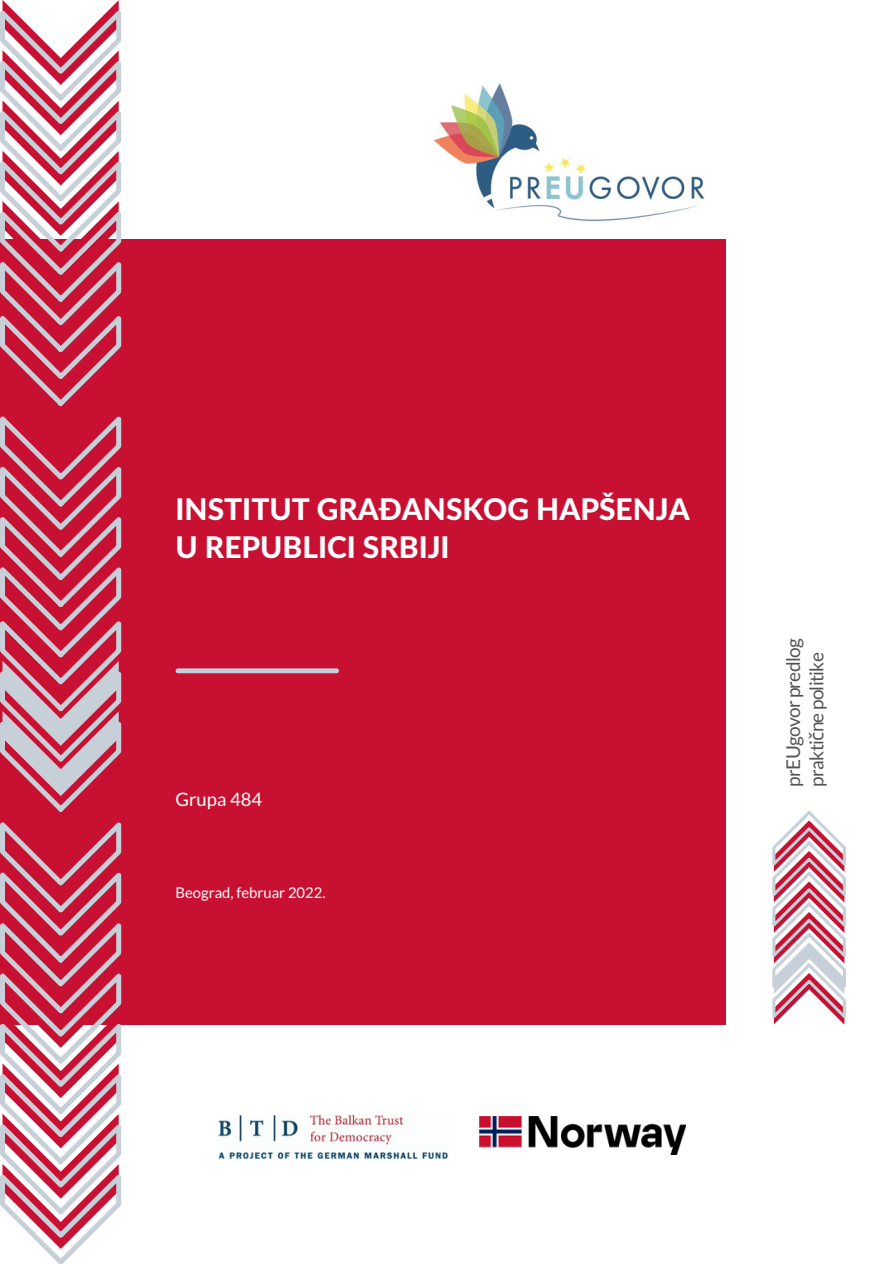
<style>
.page{position:relative;width:894px;height:1264px;background:#fff}
.page>*{position:absolute;margin:0;border:0;box-sizing:border-box;transform-origin:0 0}
.t1{font:800 29.85px "Lato Latin";color:#fff}
.t2{font:19.05px/23.2px "Lato";letter-spacing:-.035em;color:#545454}
.t3{font:18.45px "Lato";color:#fff}
.t4{font:14.85px "Lato";color:#fff}
.s1{font-family:"Noto Sans"}
</style>
<div class="page">
<div style="left:0;top:240px;width:725px;height:784px;background:#c81132"></div>
<img style="left:433px;top:83px;width:272px;height:139px">
<svg style="left:772px;top:811px;width:73px;height:213px"></svg>
<div style="left:178px;top:668px;width:158px;height:5px;background:#c7d0d8"></div>
<svg style="left:0;top:0;width:121px;height:1263px"></svg>
<img style="left:218px;top:1115px;width:230px;height:45px">
<img style="left:479px;top:1116px;width:206px;height:38px">
<p class="t1" style="left:175px;top:496px;width:515px">INSTITUT GRAĐANSKOG HAPŠENJA</p>
<p class="t1" style="left:175px;top:534px;width:275px">U REPUBLICI SRBIJI</p>
<p class="t3" style="left:175px;top:787px;width:88px">Grupa 484</p>
<p class="t4" style="left:175px;top:883px;width:151px">Beograd, februar 2022.</p>
<p class="t2" style="left:780px;top:786px;width:149px;rotate:-90deg">prEUgovor predlog prakti<span class="s1">č</span>ne politike</p>
</div>
